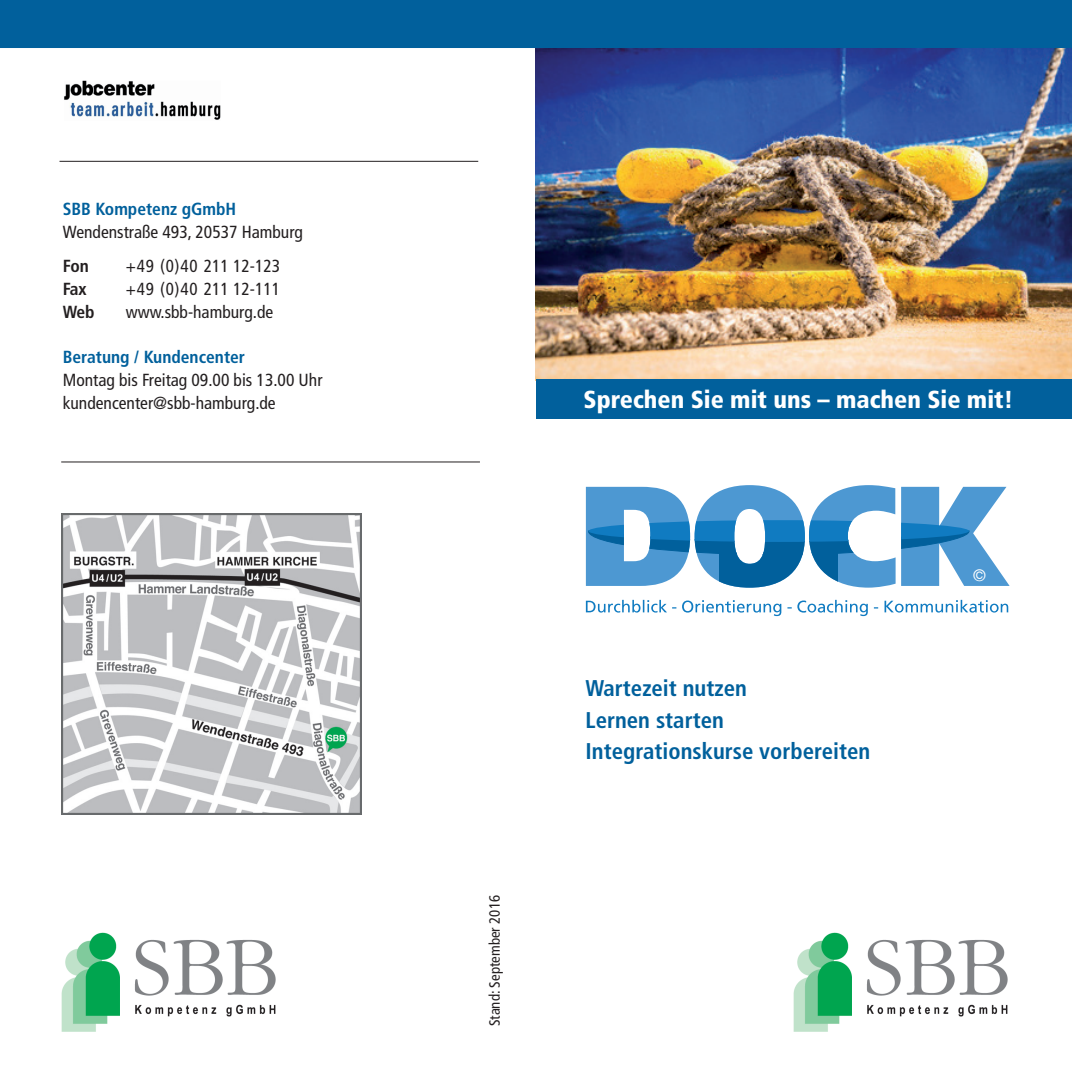
<style>
.page{position:relative;width:1072px;height:1072px;background:#fff}
.page>*{position:absolute;margin:0;border:0;box-sizing:border-box;transform-origin:0 0}
.t1{font:900 condensed 24.5px "Frutiger";color:#fff}
.t2{font:700 condensed 22.75px/31.5px "Frutiger";color:#01609c}
.t3{font:condensed 17.5px/22.8px "Frutiger LT Std";color:#231f20}
.t4{font:700 condensed 17.5px "Frutiger LT Std";color:#01609c}
.t5{font:700 condensed 17.5px "Frutiger";letter-spacing:-.015em;color:#231f20}
.t6{font:15.92px "Helvetica Neue";color:#fff}
.t7{font:condensed 14.88px "Frutiger";color:#231f20}
</style>
<div class="page">
<img style="left:536px;top:48px;width:535px;height:331px">
<div style="left:536px;top:379px;width:535px;height:40px;background:#01609c"></div>
<svg style="left:586px;top:485px;width:309px;height:102px"></svg>
<svg style="left:901px;top:487px;width:108px;height:99px"></svg>
<svg style="left:586px;top:600px;width:422px;height:16px"></svg>
<div style="left:0;top:0;width:1071px;height:48px;background:#01609c"></div>
<hr style="left:59px;top:161px;width:419px;height:1px;background:#231f20">
<img style="left:64px;top:80px;width:157px;height:40px">
<img style="left:62px;top:932px;width:214px;height:99px">
<img style="left:793px;top:932px;width:214px;height:99px">
<img style="left:61px;top:514px;width:300px;height:300px">
<hr style="left:61px;top:461px;width:419px;height:1px;background:#231f20">
<p class="t4" style="left:63px;top:199px;width:175px">SBB Kompetenz gGmbH</p>
<p class="t3" style="left:63px;top:221px;width:242px">Wendenstraße 493, 20537 Hamburg</p>
<p class="t5" style="left:63px;top:256px;width:28px">Fon</p>
<p class="t3" style="left:126px;top:255px;width:156px">+49 (0)40 211 12-123</p>
<p class="t5" style="left:63px;top:278px;width:25px">Fax</p>
<p class="t3" style="left:126px;top:278px;width:156px">+49 (0)40 211 12-111</p>
<p class="t5" style="left:63px;top:301px;width:33px">Web</p>
<p class="t3" style="left:126px;top:300px;width:149px">www.sbb-hamburg.de</p>
<p class="t4" style="left:63px;top:347px;width:184px">Beratung / Kundencenter</p>
<p class="t3" style="left:63px;top:369px;width:261px">Montag bis Freitag 09.00 bis 13.00 Uhr kundencenter@sbb-hamburg.de</p>
<p class="t7" style="left:486px;top:1026px;width:133px;rotate:-90deg">Stand: September 2016</p>
<h1 class="t1" style="left:583px;top:384px;width:431px">Sprechen Sie mit uns – machen Sie mit!</h1>
<h2 class="t2" style="left:585px;top:672px;width:286px">Wartezeit nutzen<br>Lernen starten<br>Integrationskurse vorbereiten</h2>
<p class="t6" style="left:973px;top:561px;width:14px">©</p>
</div>
